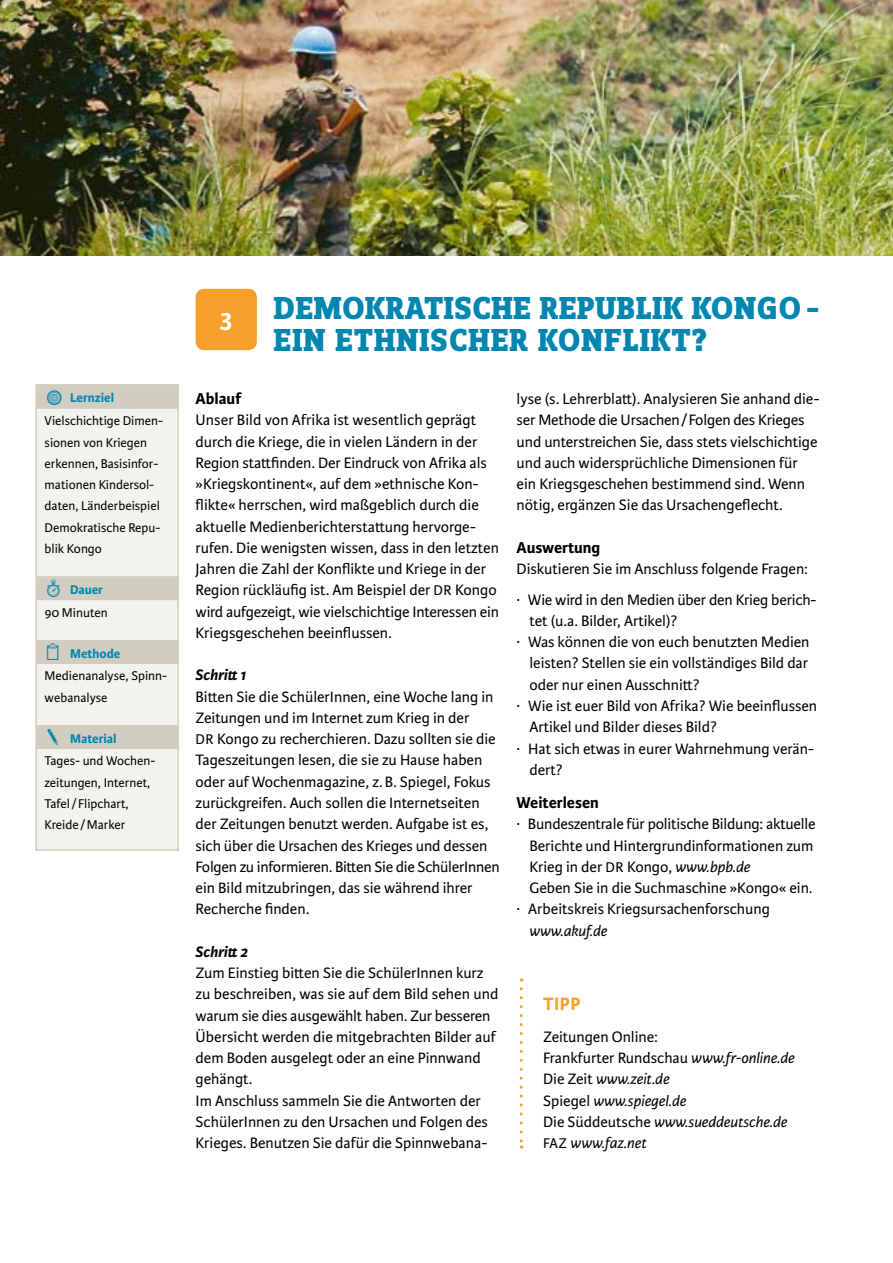
<style>
.page{position:relative;width:893px;height:1263px;background:#fff}
.page>*{position:absolute;margin:0;border:0;box-sizing:border-box;transform-origin:0 0}
.t1{font:800 33px/32px "Zine Slab Dis";letter-spacing:.02em;color:#0086b1}
.t2{font:30px "Poppi Office One";color:#0086b1}
.t3{font:700 27px "Karmina Sans";color:#fff}
.t4{font:700 19.05px "Karmina Sans";color:#f69f2a}
.t5{font:700 16.8px "Karmina Sans";color:#000}
.t6{font:16.05px/21.3px "Karmina Sans";color:#000}
.t7{font:italic 16.05px/21.3px "Karmina Sans";color:#000}
.t8{font:italic 700 16.05px "Karmina Sans";color:#000}
.t9{font:13.5px/21.3px "Karmina Sans";color:#000}
.t10{font:700 13.5px "Karmina Sans";color:#0086b1}
.s1{font-family:"Poppi Sports Two";font-size:27px;color:#0086b1}
.s2{font-weight:700;color:#0086b1}
.s3{font-family:"Poppi Sports Two";font-size:27.75px;color:#0086b1}
.s4{font-family:"Poppi Office One";font-size:27px;color:#0086b1}
.s5{font-size:15px}
.s6{font-style:italic}
.s7{font-style:normal}
.s8{font-style:normal;font-size:15px}
</style>
<div class="page">
<img style="left:0;top:0;width:893px;height:255px">
<div style="left:35px;top:384px;width:144px;height:467px;background:#f3f2ef;border:2px solid #d1cdc0"></div>
<div style="left:36px;top:385px;width:142px;height:24px;background:#d1cdc0"></div>
<div style="left:36px;top:576px;width:142px;height:24px;background:#d1cdc0"></div>
<div style="left:36px;top:640px;width:142px;height:24px;background:#d1cdc0"></div>
<div style="left:36px;top:725px;width:142px;height:24px;background:#d1cdc0"></div>
<div style="left:196px;top:289px;width:61px;height:61px;background:#f69f2a;border-radius:9px"></div>
<svg style="left:520px;top:989px;width:3px;height:159px"></svg>
<p class="t9" style="left:45px;top:387px;width:120px;line-height:22.8px"><span class="s1">z</span> <span class="s2">Lernziel<br></span>Vielschichtige Dimen-</p>
<p class="t9" style="left:45px;top:432px;width:117px">sionen von Kriegen erkennen, Basisinfor&shy;mationen Kindersol&shy;daten, Länderbeispiel<br>Demokratische Repu&shy;blik Kongo</p>
<p class="t9" style="left:45px;top:578px;width:65px;line-height:22.8px"><span class="s3">R</span> <span class="s2">Dauer<br></span>90 Minuten</p>
<p class="t9" style="left:45px;top:642px;width:124px;line-height:22.8px"><span class="s4">r</span> <span class="s2">Methode<br></span>Medienanalyse, Spinn-</p>
<p class="t9" style="left:45px;top:687px;width:64px">webanalyse</p>
<h2 class="t2" style="left:45px;top:720px;width:18px">E</h2>
<p class="t10" style="left:70px;top:730px;width:48px">Material</p>
<p class="t9" style="left:45px;top:751px;width:112px">Tages- und Wochen&shy;zeitungen, Internet,<br>Tafel/ Flipchart,<br>Kreide / Marker</p>
<h3 class="t3" style="left:219px;top:305px;width:16px">3</h3>
<h1 class="t1" style="left:274px;top:294px;width:547px">DEMOKRATISCHE REPUBLIK KONGO–<br>EIN ETHNISCHER KONFLIKT?</h1>
<p class="t5" style="left:196px;top:389px;width:48px">Ablauf</p>
<p class="t6" style="left:196px;top:410px;width:305px">Unser Bild von Afrika ist wesentlich geprägt durch die Kriege, die in vielen Ländern in der Region stattfinden. Der Eindruck von Afrika als »Kriegskontinent«, auf dem »ethnische Kon&shy;flikte« herrschen, wird maßgeblich durch die aktuelle Medienberichterstattung hervorge&shy;rufen. Die wenigsten wissen, dass in den letzten Jahren die Zahl der Konflikte und Kriege in der Region rückläufig ist. Am Beispiel der <span class="s5">DR</span> Kongo wird aufgezeigt, wie vielschichtige Interessen ein Kriegsgeschehen beeinflussen.</p>
<p class="t8" style="left:196px;top:666px;width:52px">Schritt 1</p>
<p class="t6" style="left:196px;top:686px;width:306px">Bitten Sie die SchülerInnen, eine Woche lang in Zeitungen und im Internet zum Krieg in der<br><span class="s5">DR</span> Kongo zu recherchieren. Dazu sollten sie die Tageszeitungen lesen, die sie zu Hause haben oder auf Wochenmagazine, z.B. Spiegel, Fokus zurückgreifen. Auch sollen die Internetseiten der Zeitungen benutzt werden. Aufgabe ist es, sich über die Ursachen des Krieges und dessen Folgen zu informieren. Bitten Sie die SchülerInnen ein Bild mitzubringen, das sie während ihrer Recherche finden.</p>
<p class="t8" style="left:196px;top:942px;width:54px">Schritt 2</p>
<p class="t6" style="left:196px;top:962px;width:304px">Zum Einstieg bitten Sie die SchülerInnen kurz zu beschreiben, was sie auf dem Bild sehen und warum sie dies ausgewählt haben. Zur besseren Übersicht werden die mitgebrachten Bilder auf dem Boden ausgelegt oder an eine Pinnwand gehängt.<br>Im Anschluss sammeln Sie die Antworten der SchülerInnen zu den Ursachen und Folgen des Krieges. Benutzen Sie dafür die Spinnwebana-</p>
<p class="t6" style="left:517px;top:388px;width:304px">lyse (s. Lehrerblatt). Analysieren Sie anhand die&shy;ser Methode die Ursachen/ Folgen des Krieges und unterstreichen Sie, dass stets vielschichtige und auch widersprüchliche Dimensionen für ein Kriegsgeschehen bestimmend sind. Wenn nötig, ergänzen Sie das Ursachengeflecht.</p>
<p class="t5" style="left:517px;top:538px;width:85px">Auswertung</p>
<p class="t6" style="left:517px;top:554px;width:301px;line-height:30.6px">Diskutieren Sie im Anschluss folgende Fragen:<br>· Wie wird in den Medien über den Krieg berich-</p>
<p class="t6" style="left:529px;top:610px;width:149px">tet (u.a. Bilder, Artikel)?</p>
<p class="t6" style="left:517px;top:632px;width:294px">· Was können die von euch benutzten Medien</p>
<p class="t6" style="left:529px;top:653px;width:280px">leisten? Stellen sie ein vollständiges Bild dar</p>
<p class="t6" style="left:529px;top:674px;width:172px">oder nur einen Ausschnitt?</p>
<p class="t6" style="left:517px;top:695px;width:302px">· Wie ist euer Bild von Afrika? Wie beeinflussen</p>
<p class="t6" style="left:529px;top:717px;width:189px">Artikel und Bilder dieses Bild?</p>
<p class="t6" style="left:517px;top:738px;width:299px">· Hat sich etwas in eurer Wahrnehmung verän-</p>
<p class="t6" style="left:529px;top:759px;width:35px">dert?</p>
<p class="t5" style="left:517px;top:793px;width:84px">Weiterlesen</p>
<p class="t6" style="left:517px;top:814px;width:300px">· Bundeszentrale für politische Bildung: aktuelle</p>
<p class="t6" style="left:529px;top:835px;width:286px">Berichte und Hintergrundinformationen zum</p>
<p class="t6" style="left:529px;top:856px;width:222px">Krieg in der <span class="s5">DR</span> Kongo, <span class="s6">www.bpb.de</span></p>
<p class="t6" style="left:529px;top:877px;width:285px">Geben Sie in die Suchmaschine »Kongo« ein.</p>
<p class="t6" style="left:517px;top:899px;width:255px">· Arbeitskreis Kriegsursachenforschung</p>
<p class="t7" style="left:529px;top:920px;width:79px">www.akuf.de</p>
<p class="t4" style="left:543px;top:993px;width:39px">Tipp</p>
<p class="t7" style="left:543px;top:1026px;width:253px"><span class="s7">Zeitungen Online:<br>Frankfurter Rundschau</span> www.fr-online.de<br><span class="s7">Die Zeit</span> www.zeit.de<br><span class="s7">Spiegel</span> www.spiegel.de<br><span class="s7">Die Süddeutsche</span> www.sueddeutsche.de<br><span class="s8">FAZ</span> www.faz.net</p>
</div>
